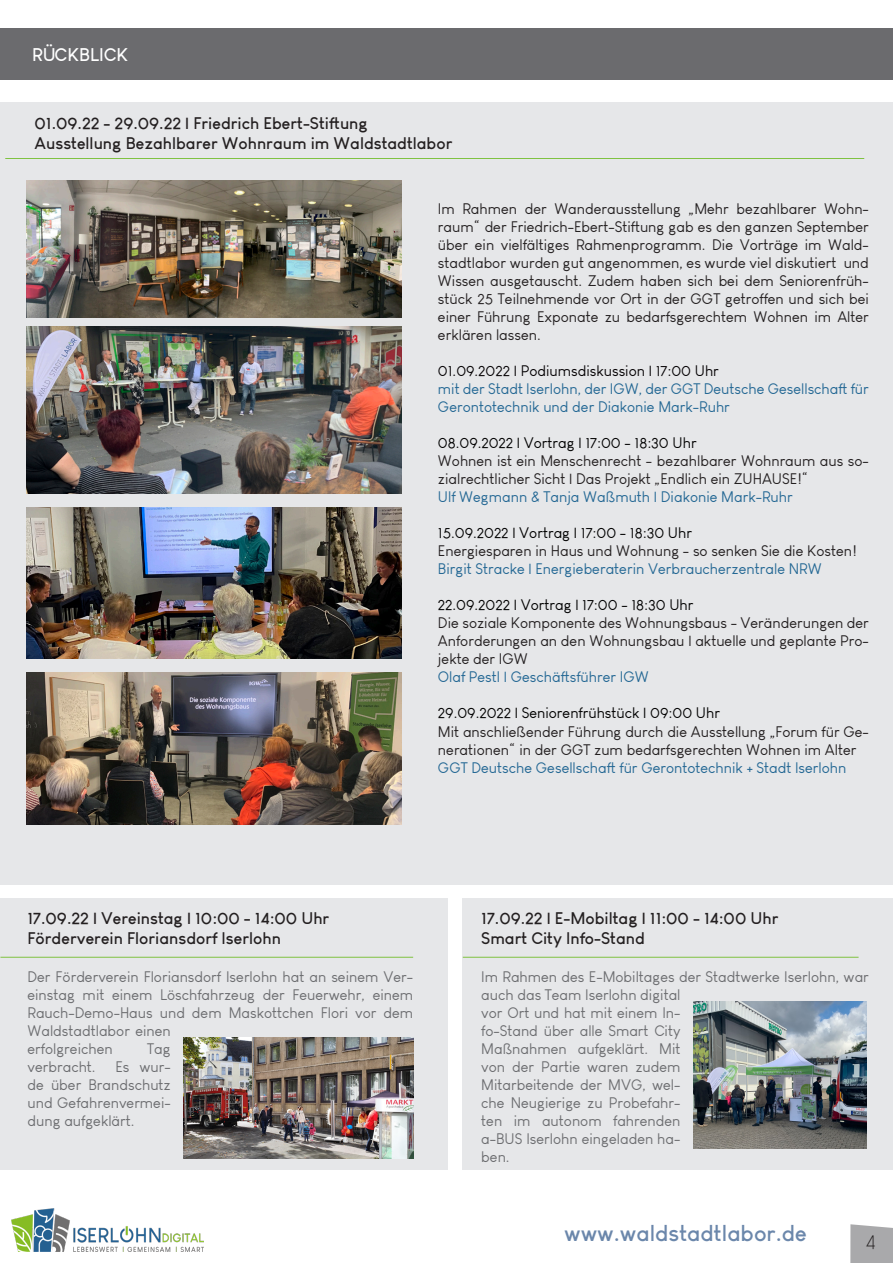
<style>
.page{position:relative;width:893px;height:1263px;background:#fff}
.page>*{position:absolute;margin:0;border:0;box-sizing:border-box;transform-origin:0 0}
.t1{font:700 22.5px "Louis George Cafe";color:#6b87ab}
.t2{font:300 21px "Louis George Cafe";color:#231f20}
.t3{font:700 18px "Louis George Cafe";color:#fff}
.t4{font:700 16.5px "Louis George Cafe";color:#231f20}
.t5{font:15px/18px "Louis George Cafe";color:#231f20;text-align:justify}
.t6{font:15px/18px "Louis George Cafe";color:#6c6d70}
.t7{font:15px/18px "Louis George Cafe";color:#246894}
.t8{font:15px "Louis George Cafe";color:#000}
.t9{font:15px "Louis George Cafe";color:#050204}
</style>
<div class="page">
<svg style="left:850px;top:1224px;width:43px;height:39px;background:#aeaeb0"></svg>
<img style="left:11px;top:1209px;width:193px;height:42px">
<div style="left:0;top:29px;width:893px;height:51px;background:#6b6b6e"></div>
<div style="left:0;top:898px;width:448px;height:272px;background:#e6e7e9"></div>
<hr style="left:0;top:957px;width:413px;height:1px;background:#7fc241">
<img style="left:184px;top:1038px;width:229px;height:120px">
<div style="left:462px;top:898px;width:431px;height:271px;background:#e6e7e9"></div>
<hr style="left:463px;top:957px;width:396px;height:1px;background:#7fc241">
<img style="left:693px;top:1001px;width:173px;height:147px">
<div style="left:0;top:102px;width:893px;height:782px;background:#e6e7e9"></div>
<hr style="left:5px;top:158px;width:859px;height:1px;background:#7fc241">
<img style="left:27px;top:326px;width:374px;height:167px">
<img style="left:27px;top:507px;width:374px;height:152px">
<img style="left:27px;top:181px;width:374px;height:137px">
<img style="left:27px;top:673px;width:374px;height:151px">
<p class="t3" style="left:32px;top:43px;width:98px">RÜCKBLICK</p>
<p class="t4" style="left:35px;top:112px;width:335px">01.09.22 - 29.09.22 | Friedrich Ebert-Stiftung</p>
<p class="t4" style="left:35px;top:132px;width:419px">Ausstellung Bezahlbarer Wohnraum im Waldstadtlabor</p>
<p class="t5" style="left:438px;top:200px;width:432px">Im Rahmen der Wanderausstellung „Mehr bezahlbarer Wohn&shy;raum“ der Friedrich-Ebert-Stiftung gab es den ganzen September über ein vielfältiges Rahmenprogramm. Die Vorträge im Wald&shy;stadtlabor wurden gut angenommen, es wurde viel diskutiert und Wissen ausgetauscht. Zudem haben sich bei dem Seniorenfrüh&shy;stück 25 Teilnehmende vor Ort in der GGT getroffen und sich bei einer Führung Exponate zu bedarfsgerechtem Wohnen im Alter erklären lassen.</p>
<p class="t9" style="left:438px;top:362px;width:282px">01.09.2022 | Podiumsdiskussion | 17:00 Uhr</p>
<p class="t7" style="left:438px;top:380px;width:432px">mit der Stadt Iserlohn, der IGW, der GGT Deutsche Gesellschaft für<br>Gerontotechnik und der Diakonie Mark-Ruhr</p>
<p class="t8" style="left:438px;top:434px;width:260px">08.09.2022 | Vortrag | 17:00 - 18:30 Uhr</p>
<p class="t5" style="left:438px;top:452px;width:432px">Wohnen ist ein Menschenrecht - bezahlbarer Wohnraum aus so&shy;zialrechtlicher Sicht | Das Projekt „Endlich ein ZUHAUSE!“</p>
<p class="t7" style="left:438px;top:488px;width:356px">Ulf Wegmann &amp; Tanja Waßmuth | Diakonie Mark-Ruhr</p>
<p class="t8" style="left:438px;top:524px;width:256px">15.09.2022 | Vortrag | 17:00 - 18:30 Uhr</p>
<p class="t5" style="left:438px;top:542px;width:420px">Energiesparen in Haus und Wohnung - so senken Sie die Kosten!</p>
<p class="t7" style="left:438px;top:560px;width:385px">Birgit Stracke | Energieberaterin Verbraucherzentrale NRW</p>
<p class="t8" style="left:438px;top:596px;width:257px">22.09.2022 | Vortrag | 17:00 - 18:30 Uhr</p>
<p class="t5" style="left:438px;top:614px;width:432px">Die soziale Komponente des Wohnungsbaus - Veränderungen der Anforderungen an den Wohnungsbau | aktuelle und geplante Pro&shy;jekte der IGW</p>
<p class="t7" style="left:438px;top:668px;width:212px">Olaf Pestl | Geschäftsführer IGW</p>
<p class="t8" style="left:438px;top:704px;width:284px">29.09.2022 | Seniorenfrühstück | 09:00 Uhr</p>
<p class="t5" style="left:438px;top:722px;width:432px">Mit anschließender Führung durch die Ausstellung „Forum für Ge&shy;nerationen“ in der GGT zum bedarfsgerechten Wohnen im Alter</p>
<p class="t7" style="left:438px;top:758px;width:410px">GGT Deutsche Gesellschaft für Gerontotechnik + Stadt Iserlohn</p>
<p class="t4" style="left:28px;top:908px;width:303px">17.09.22 | Vereinstag | 10:00 - 14:00 Uhr</p>
<p class="t4" style="left:28px;top:928px;width:255px">Förderverein Floriansdorf Iserlohn</p>
<p class="t6" style="left:28px;top:968px;width:387px">Der Förderverein Floriansdorf Iserlohn hat an seinem Ver&shy;einstag mit einem Löschfahrzeug der Feuerwehr, einem Rauch-Demo-Haus und dem Maskottchen Flori vor dem Waldstadtlabor einen<br>erfolgreichen</p>
<p class="t6" style="left:147px;top:1040px;width:25px">Tag</p>
<p class="t6" style="left:28px;top:1058px;width:70px">verbracht.</p>
<p class="t6" style="left:28px;top:1058px;width:145px;text-align:justify;text-indent:88px">Es wur&shy;de über Brandschutz und Gefahrenvermei&shy;dung aufgeklärt.</p>
<p class="t4" style="left:481px;top:908px;width:299px">17.09.22 | E-Mobiltag | 11:00 - 14:00 Uhr</p>
<p class="t4" style="left:481px;top:928px;width:165px">Smart City Info-Stand</p>
<p class="t6" style="left:481px;top:968px;width:389px">Im Rahmen des E-Mobiltages der Stadtwerke Iserlohn, war auch das Team Iserlohn digital<br>vor Ort und hat mit einem In-<br>fo-Stand über alle Smart City<br>Maßnahmen aufgeklärt. Mit<br>von der Partie waren zudem<br>Mitarbeitende der MVG, wel-<br>che Neugierige zu Probefahr-<br>ten im autonom fahrenden<br>a-BUS Iserlohn eingeladen ha-<br>ben.</p>
<p class="t1" style="left:564px;top:1218px;width:244px">www.waldstadtlabor.de</p>
<p class="t2" style="left:866px;top:1229px;width:11px">4</p>
</div>
